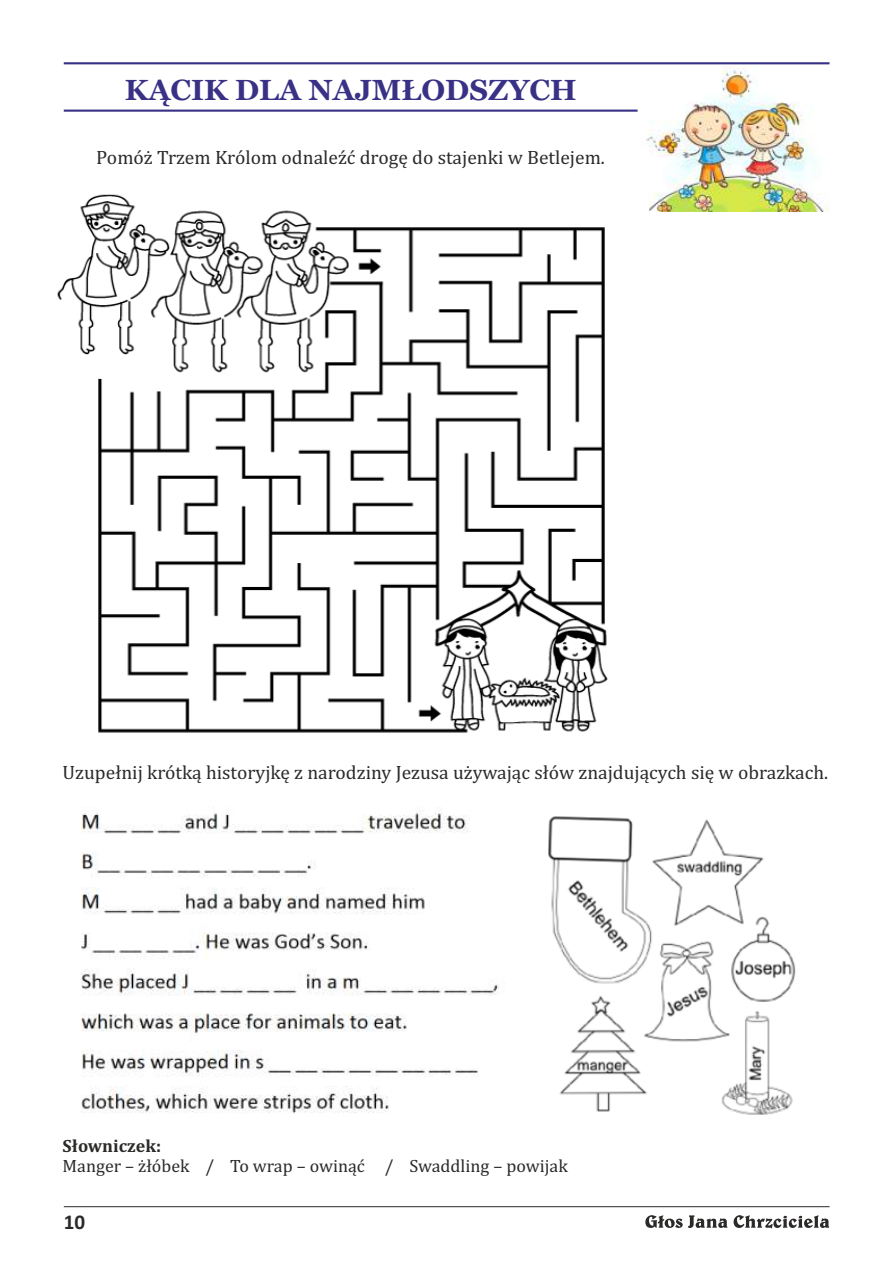
<style>
.page{position:relative;width:893px;height:1262px;background:#fff}
.page>*{position:absolute;margin:0;border:0;box-sizing:border-box;transform-origin:0 0}
.t1{font:700 28.95px "Georgia";color:#393185}
.t2{font:700 21px "Calibri";color:#2b2a29}
.t3{font:19.5px "Cambria";color:#2b2a29}
.t4{font:18px "Cambria";color:#2b2a29}
.t5{font:700 18px "Cambria";color:#2b2a29}
</style>
<div class="page">
<hr style="left:64px;top:1206px;width:765px;height:1px;background:#2b2a29">
<svg style="left:645px;top:1215px;width:184px;height:13px"></svg>
<img style="left:57px;top:194px;width:551px;height:539px">
<hr style="left:64px;top:62px;width:765px;height:2px;background:#393185">
<hr style="left:64px;top:110px;width:573px;height:2px;background:#393185">
<img style="left:646px;top:67px;width:181px;height:145px">
<img style="left:81px;top:812px;width:418px;height:301px">
<img style="left:548px;top:816px;width:248px;height:299px">
<h1 class="t1" style="left:125px;top:78px;width:453px">KĄCIK DLA NAJMŁODSZYCH</h1>
<p class="t3" style="left:96px;top:149px;width:510px">Pomóż Trzem Królom odnaleźćdrogę do stajenki w Betlejem.</p>
<p class="t3" style="left:63px;top:763px;width:767px">Uzupełnij krótką historyjkę z narodziny Jezusa używając słów znajdujących się w obrazkach.</p>
<p class="t5" style="left:63px;top:1137px;width:100px">Słowniczek:</p>
<p class="t4" style="left:63px;top:1158px;width:506px">Manger – żłóbek / To wrap – owinąć / Swaddling – powijak</p>
<p class="t2" style="left:64px;top:1212px;width:23px">10</p>
</div>
